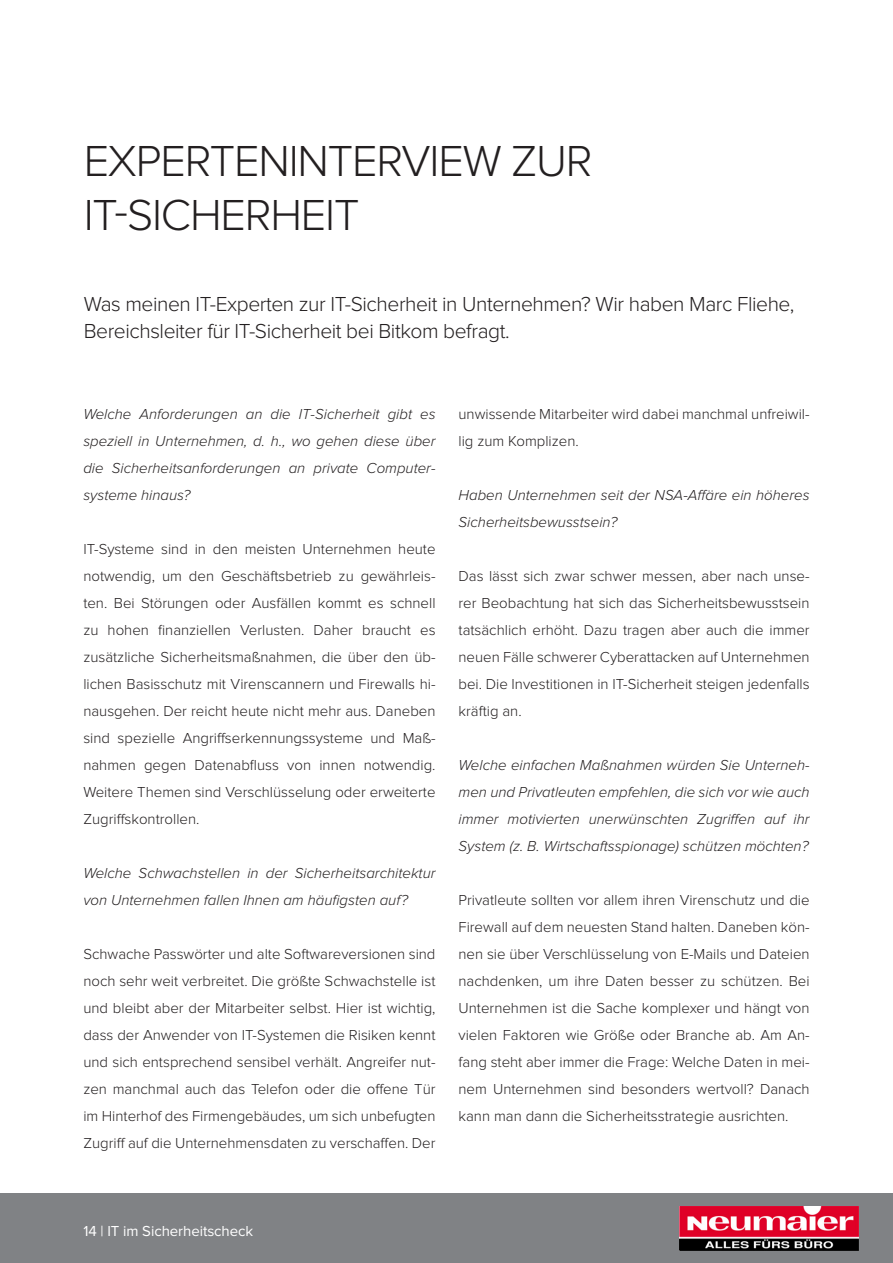
<style>
.page{position:relative;width:893px;height:1263px;background:#fff}
.page>*{position:absolute;margin:0;border:0;box-sizing:border-box;transform-origin:0 0}
.t1{font:300 45px/54px "Proxima Nova";letter-spacing:-.025em;color:#231f20}
.t2{font:300 21px/27px "Proxima Nova";letter-spacing:-.02em;color:#231f20}
.t3{font:300 15px/27px "Proxima Nova";color:#231f20;text-align:justify}
.t4{font:italic 300 15px/27px "Proxima Nova";color:#231f20;text-align:justify}
.t5{font:15px "Proxima Nova";letter-spacing:-.005em;color:#fff}
</style>
<div class="page">
<div style="left:1px;top:1193px;width:892px;height:70px;background:#808285"></div>
<img style="left:680px;top:1207px;width:178px;height:43px">
<p class="t1" style="left:84px;top:135px;width:510px">EXPERTENINTERVIEW ZUR<br>IT-SICHERHEIT</p>
<p class="t2" style="left:84px;top:291px;width:712px">Was meinen IT-Experten zur IT-Sicherheit in Unternehmen? Wir haben Marc Fliehe,<br>Bereichsleiter für IT-Sicherheit bei Bitkom befragt.</p>
<p class="t4" style="left:83px;top:401px;width:354px">Welche Anforderungen an die IT-Sicherheit gibt es speziell in Unternehmen, d. h., wo gehen diese über die Sicherheitsanforderungen an private Computer&shy;systeme hinaus?</p>
<p class="t3" style="left:83px;top:536px;width:354px">IT-Systeme sind in den meisten Unternehmen heute notwendig, um den Geschäftsbetrieb zu gewährleis&shy;ten. Bei Störungen oder Ausfällen kommt es schnell zu hohen finanziellen Verlusten. Daher braucht es zusätzliche Sicherheitsmaßnahmen, die über den üb&shy;lichen Basisschutz mit Virenscannern und Firewalls hi&shy;nausgehen. Der reicht heute nicht mehr aus. Daneben sind spezielle Angriffserkennungssysteme und Maß&shy;nahmen gegen Datenabfluss von innen notwendig.<br>Weitere Themen sind Verschlüsselung oder erweiterte Zugriffskontrollen.</p>
<p class="t4" style="left:83px;top:860px;width:354px">Welche Schwachstellen in der Sicherheitsarchitektur von Unternehmen fallen Ihnen am häufigsten auf?</p>
<p class="t3" style="left:83px;top:941px;width:354px">Schwache Passwörter und alte Softwareversionen sind noch sehr weit verbreitet. Die größte Schwachstelle ist und bleibt aber der Mitarbeiter selbst. Hier ist wichtig, dass der Anwender von IT-Systemen die Risiken kennt und sich entsprechend sensibel verhält. Angreifer nut&shy;zen manchmal auch das Telefon oder die offene Tür im Hinterhof des Firmengebäudes, um sich unbefugten Zugriff auf die Unternehmensdaten zu verschaffen. Der</p>
<p class="t3" style="left:459px;top:401px;width:353px">unwissende Mitarbeiter wird dabei manchmal unfreiwil&shy;lig zum Komplizen.</p>
<p class="t4" style="left:459px;top:482px;width:353px">Haben Unternehmen seit der NSA-Affäre ein höheres<br>Sicherheitsbewusstsein?</p>
<p class="t3" style="left:459px;top:563px;width:353px">Das lässt sich zwar schwer messen, aber nach unse&shy;rer Beobachtung hat sich das Sicherheitsbewusstsein tatsächlich erhöht. Dazu tragen aber auch die immer neuen Fälle schwerer Cyberattacken auf Unternehmen bei. Die Investitionen in IT-Sicherheit steigen jedenfalls kräftig an.</p>
<p class="t4" style="left:459px;top:752px;width:353px">Welche einfachen Maßnahmen würden Sie Unterneh&shy;men und Privatleuten empfehlen, die sich vor wie auch immer motivierten unerwünschten Zugriffen auf ihr System (z. B. Wirtschaftsspionage) schützen möchten?</p>
<p class="t3" style="left:459px;top:887px;width:353px">Privatleute sollten vor allem ihren Virenschutz und die Firewall auf dem neuesten Stand halten. Daneben kön&shy;nen sie über Verschlüsselung von E-Mails und Dateien nachdenken, um ihre Daten besser zu schützen. Bei Unternehmen ist die Sache komplexer und hängt von vielen Faktoren wie Größe oder Branche ab. Am An&shy;fang steht aber immer die Frage: Welche Daten in mei&shy;nem Unternehmen sind besonders wertvoll? Danach kann man dann die Sicherheitsstrategie ausrichten.</p>
<p class="t5" style="left:83px;top:1224px;width:171px">14 | IT im Sicherheitscheck</p>
</div>
